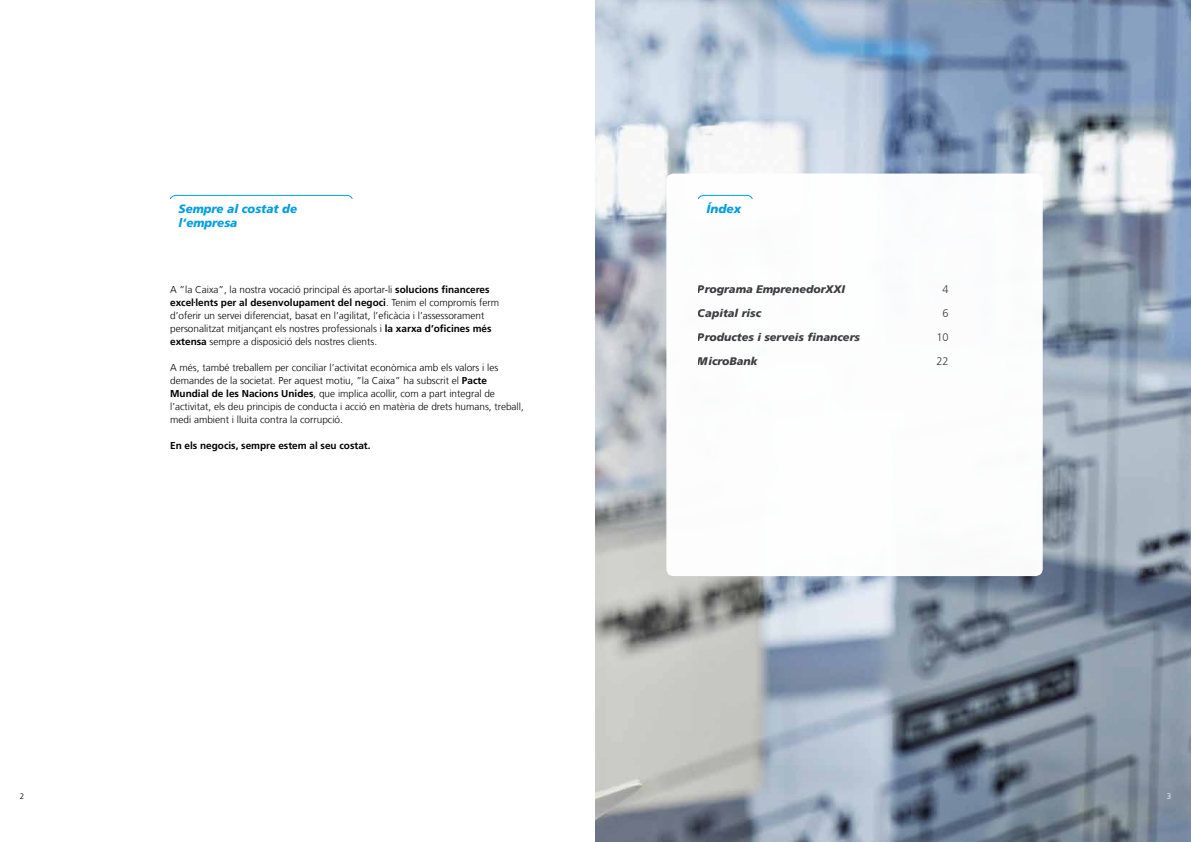
<style>
.page{position:relative;width:1191px;height:842px;background:#fff}
.page>*{position:absolute;margin:0;border:0;box-sizing:border-box;transform-origin:0 0}
.t1{font:italic 900 12px/14px "La Caixa Frutiger";color:#009ee0}
.t2{font:italic 900 11px/24px "La Caixa Frutiger";color:#3e3d40}
.t3{font:300 11px/24px "La Caixa Frutiger";color:#3e3d40;text-align:center}
.t4{font:300 10px/13px "La Caixa Frutiger";color:#000}
.t5{font:700 10px "La Caixa Frutiger";color:#000}
.t6{font:300 8px "La Caixa Frutiger";color:#000}
.t7{font:300 8px "La Caixa Frutiger";color:#fff}
.s1{font-weight:700}
</style>
<div class="page">
<svg style="left:170px;top:195px;width:183px;height:4px"></svg>
<img style="left:595px;top:0;width:596px;height:842px">
<div style="left:666px;top:174px;width:376px;height:402px;background:#fff;border-radius:7px"></div>
<svg style="left:697px;top:195px;width:56px;height:4px"></svg>
<p class="t6" style="left:20px;top:792px;width:6px">2</p>
<p class="t1" style="left:179px;top:201px;width:120px">Sempre al costat de l’empresa</p>
<p class="t4" style="left:170px;top:283px;width:330px">A ”la Caixa”, la nostra vocació principal és aportar-li <span class="s1">solucions financeres excel·lents per al desenvolupament del negoci</span>. Tenim el compromís ferm d’oferir un servei diferenciat, basat en l’agilitat, l’eficàcia i l’assessorament personalitzat mitjançant els nostres professionals i <span class="s1">la xarxa d’oficines més extensa</span> sempre a disposició dels nostres clients.</p>
<p class="t4" style="left:170px;top:361px;width:355px">A més, també treballem per conciliar l’activitat econòmica amb els valors i les demandes de la societat. Per aquest motiu, ”la Caixa” ha subscrit el <span class="s1">Pacte Mundial de les Nacions Unides</span>, que implica acollir, com a part integral de l’activitat, els deu principis de conducta i acció en matèria de drets humans, treball, medi ambient i lluita contra la corrupció.</p>
<p class="t5" style="left:170px;top:439px;width:202px">En els negocis, sempre estem al seu costat.</p>
<p class="t1" style="left:706px;top:201px;width:36px">Índex</p>
<p class="t2" style="left:698px;top:277px;width:164px">Programa EmprenedorXXI<br>Capital risc<br>Productes i serveis financers<br>MicroBank</p>
<p class="t3" style="left:936px;top:277px;width:14px">4<br>6<br>10<br>22</p>
<p class="t7" style="left:1166px;top:792px;width:6px">3</p>
</div>
